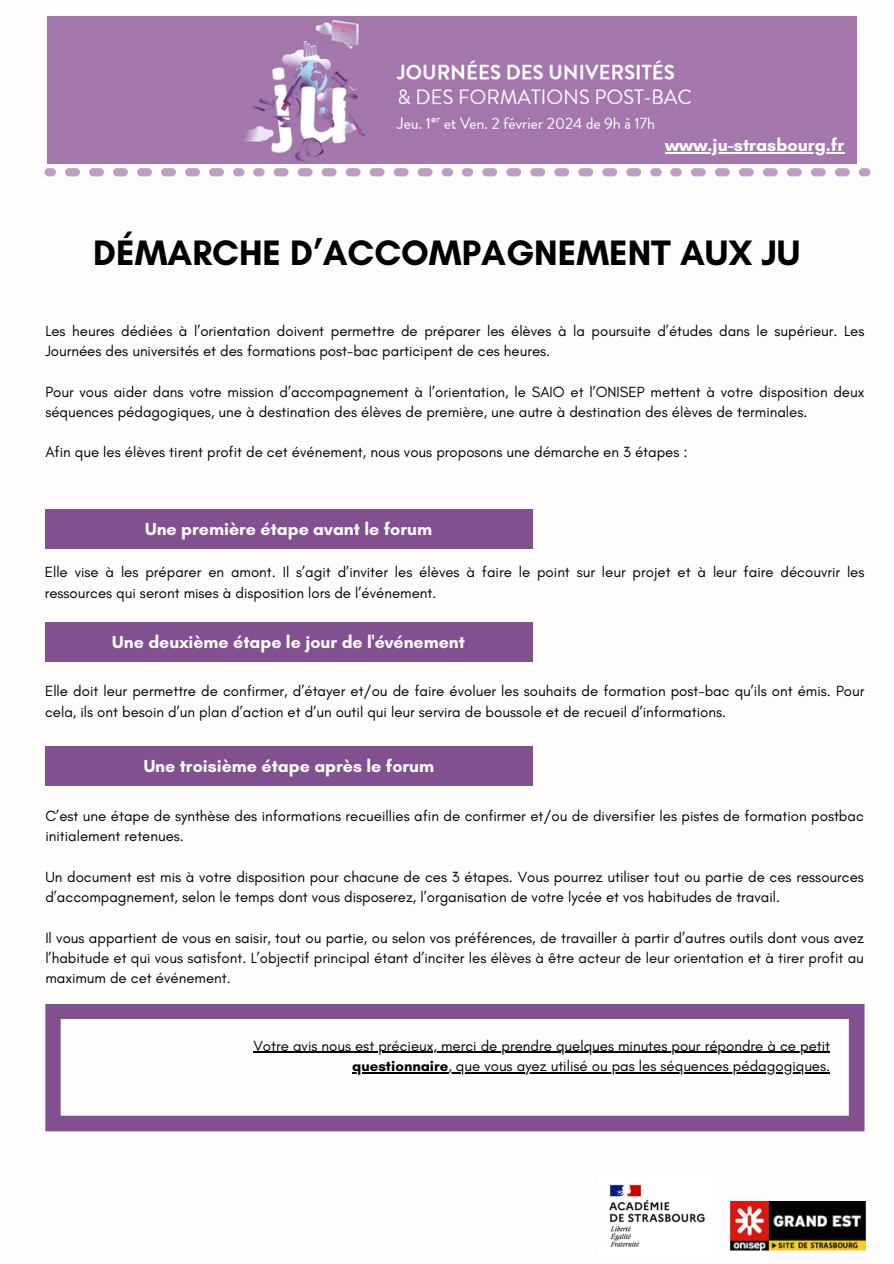
<style>
.page{position:relative;width:894px;height:1264px;background:#fff}
.page>*{position:absolute;margin:0;border:0;box-sizing:border-box;transform-origin:0 0}
.t1{font:700 36px "Glacial Indifference";color:#000}
.t2{font:700 18px "Glacial Indifference";color:#fff}
.t3{font:700 17.7px "Glacial Indifference";color:#fff}
.t4{font:15px/20.2px "Glacial Indifference";color:#000}
.s1{font-weight:700}
</style>
<div class="page">
<div style="left:45px;top:510px;width:487px;height:39px;background:#825091"></div>
<div style="left:45px;top:622px;width:487px;height:39px;background:#825091"></div>
<div style="left:45px;top:746px;width:488px;height:39px;background:#825091"></div>
<svg style="left:45px;top:1004px;width:819px;height:127px"></svg>
<hr style="left:253px;top:1051px;width:577px;height:1px;background:#000">
<hr style="left:352px;top:1072px;width:96px;height:1px;background:#000">
<hr style="left:448px;top:1072px;width:382px;height:1px;background:#000">
<img style="left:609px;top:1184px;width:96px;height:63px">
<img style="left:730px;top:1201px;width:135px;height:49px">
<div style="left:233px;top:168px;width:11px;height:8px;background:#bb9fc4;border-radius:4px"></div>
<svg style="left:65px;top:168px;width:159px;height:8px"></svg>
<div style="left:45px;top:168px;width:11px;height:8px;background:#bb9fc4;border-radius:4px"></div>
<div style="left:441px;top:168px;width:12px;height:8px;background:#bb9fc4;border-radius:4px"></div>
<svg style="left:273px;top:168px;width:159px;height:8px"></svg>
<div style="left:253px;top:168px;width:11px;height:8px;background:#bb9fc4;border-radius:4px"></div>
<div style="left:650px;top:168px;width:11px;height:8px;background:#bb9fc4;border-radius:4px"></div>
<svg style="left:482px;top:168px;width:159px;height:8px"></svg>
<div style="left:461px;top:168px;width:12px;height:8px;background:#bb9fc4;border-radius:4px"></div>
<div style="left:858px;top:168px;width:12px;height:8px;background:#bb9fc4;border-radius:4px"></div>
<svg style="left:691px;top:168px;width:158px;height:8px"></svg>
<div style="left:670px;top:168px;width:11px;height:8px;background:#bb9fc4;border-radius:4px"></div>
<img style="left:47px;top:17px;width:809px;height:146px">
<hr style="left:665px;top:152px;width:179px;height:1px;background:#fff">
<p class="t2" style="left:665px;top:134px;width:180px">www.ju-strasbourg.fr</p>
<p class="t1" style="left:93px;top:230px;width:708px">DÉMARCHE D’ACCOMPAGNEMENT AUX JU</p>
<p class="t4" style="left:45px;top:320px;width:820px">Les heures dédiées à l’orientation doivent permettre de préparer les élèves à la poursuite d’études dans le supérieur. Les<br>Journées des universités et des formations post-bac participent de ces heures.</p>
<p class="t4" style="left:45px;top:381px;width:820px">Pour vous aider dans votre mission d’accompagnement à l’orientation, le SAIO et l’ONISEP mettent à votre disposition deux séquences pédagogiques, une à destination des élèves de première, une autre à destination des élèves de terminales.</p>
<p class="t4" style="left:45px;top:442px;width:643px">Afin que les élèves tirent profit de cet événement, nous vous proposons une démarche en 3 étapes :</p>
<p class="t3" style="left:145px;top:518px;width:288px">Une première étape avant le forum</p>
<p class="t4" style="left:45px;top:562px;width:821px">Elle vise à les préparer en amont. Il s’agit d’inviter les élèves à faire le point sur leur projet et à leur faire découvrir les ressources qui seront mises à disposition lors de l’événement.</p>
<p class="t3" style="left:112px;top:631px;width:354px">Une deuxième étape le jour de l'événement</p>
<p class="t4" style="left:45px;top:681px;width:820px">Elle doit leur permettre de confirmer, d’étayer et/ou de faire évoluer les souhaits de formation post-bac qu’ils ont émis. Pour cela, ils ont besoin d’un plan d’action et d’un outil qui leur servira de boussole et de recueil d’informations.</p>
<p class="t3" style="left:144px;top:754px;width:292px">Une troisième étape après le forum</p>
<p class="t4" style="left:45px;top:805px;width:819px">C’est une étape de synthèse des informations recueillies afin de confirmer et/ou de diversifier les pistes de formation postbac initialement retenues.</p>
<p class="t4" style="left:45px;top:866px;width:819px">Un document est mis à votre disposition pour chacune de ces 3 étapes. Vous pourrez utiliser tout ou partie de ces ressources d’accompagnement, selon le temps dont vous disposerez, l’organisation de votre lycée et vos habitudes de travail.</p>
<p class="t4" style="left:45px;top:927px;width:819px;text-align:justify">Il vous appartient de vous en saisir, tout ou partie, ou selon vos préférences, de travailler à partir d’autres outils dont vous avez l’habitude et qui vous satisfont. L’objectif principal étant d’inciter les élèves à être acteur de leur orientation et à tirer profit au maximum de cet événement.</p>
<p class="t4" style="left:253px;top:1035px;width:578px;text-align:right">Votre avis nous est précieux, merci de prendre quelques minutes pour répondre à ce petit <span class="s1">questionnaire</span>, que vous ayez utilisé ou pas les séquences pédagogiques.</p>
</div>
